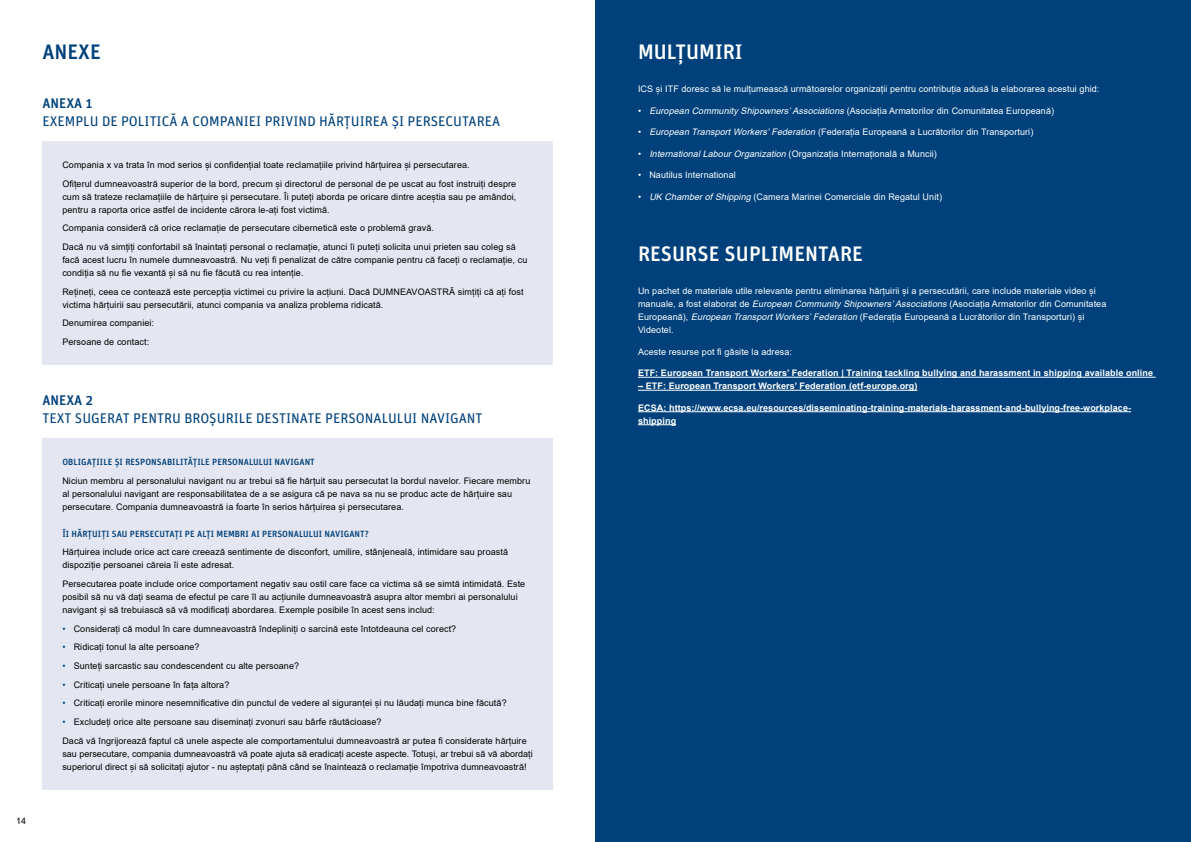
<style>
.page{position:relative;width:1191px;height:842px;background:#fff}
.page>*{position:absolute;margin:0;border:0;box-sizing:border-box;transform-origin:0 0}
.t1{font:500 21px "Unit Pro";color:#fff}
.t2{font:500 21px "Unit Pro";color:#00417b}
.t3{font:14px "Unit Pro";color:#00417b}
.t4{font:500 14px "Unit Pro";color:#00417b}
.t5{font:9px/13px "Arial";letter-spacing:.01em;color:#000}
.t6{font:9px/13px "Arial";letter-spacing:.01em;color:#fff}
.t7{font:700 9px/13px "Arial";letter-spacing:.01em;color:#fff}
.t8{font:500 9px "Unit Pro";letter-spacing:.01em;color:#00417b}
.s1{color:#00417b}
.s2{font-style:italic}
</style>
<div class="page">
<div style="left:595px;top:0;width:596px;height:842px;background:#00417b"></div>
<div style="left:43px;top:142px;width:510px;height:223px;background:#e4e7f1"></div>
<div style="left:43px;top:438px;width:510px;height:351px;background:#e4e7f1"></div>
<hr style="left:638px;top:377px;width:517px;height:1px;background:#fff">
<hr style="left:638px;top:390px;width:279px;height:1px;background:#fff">
<hr style="left:638px;top:411px;width:493px;height:1px;background:#fff">
<hr style="left:638px;top:424px;width:38px;height:1px;background:#fff">
<h1 class="t2" style="left:43px;top:37px;width:60px">ANEXE</h1>
<h2 class="t4" style="left:43px;top:94px;width:51px">ANEXA 1</h2>
<h2 class="t3" style="left:43px;top:112px;width:459px">EXEMPLU DE POLITICĂ A COMPANIEI PRIVIND HĂRȚUIREA ȘI PERSECUTAREA</h2>
<p class="t5" style="left:62px;top:156px;width:455px;line-height:18.7px">Compania x va trata în mod serios și confidențial toate reclamațiile privind hărțuirea și persecutarea.<br>Ofițerul dumneavoastră superior de la bord, precum și directorul de personal de pe uscat au fost instruiți despre</p>
<p class="t5" style="left:62px;top:190px;width:455px">cum să trateze reclamațiile de hărțuire și persecutare. Îi puteți aborda pe oricare dintre aceștia sau pe amândoi, pentru a raporta orice astfel de incidente cărora le-ați fost victimă.</p>
<p class="t5" style="left:62px;top:219px;width:455px;line-height:18.7px">Compania consideră că orice reclamație de persecutare cibernetică este o problemă gravă.<br>Dacă nu vă simțiți confortabil să înaintați personal o reclamație, atunci îi puteți solicita unui prieten sau coleg să</p>
<p class="t5" style="left:62px;top:253px;width:466px">facă acest lucru în numele dumneavoastră. Nu veți fi penalizat de către companie pentru că faceți o reclamație, cu condiția să nu fie vexantă și să nu fie făcută cu rea intenție.</p>
<p class="t5" style="left:62px;top:285px;width:462px">Rețineți, ceea ce contează este percepția victimei cu privire la acțiuni. Dacă DUMNEAVOASTRĂ simțiți că ați fost victima hărțuirii sau persecutării, atunci compania va analiza problema ridicată.</p>
<p class="t5" style="left:62px;top:314px;width:93px;line-height:18.7px">Denumirea companiei:<br>Persoane de contact:</p>
<h2 class="t4" style="left:43px;top:390px;width:52px">ANEXA 2</h2>
<h2 class="t3" style="left:43px;top:408px;width:441px">TEXT SUGERAT PENTRU BROȘURILE DESTINATE PERSONALULUI NAVIGANT</h2>
<p class="t8" style="left:62px;top:455px;width:254px">OBLIGAȚIILE ȘI RESPONSABILITĂȚILE PERSONALULUI NAVIGANT</p>
<p class="t5" style="left:62px;top:474px;width:469px">Niciun membru al personalului navigant nu ar trebui să fie hărțuit sau persecutat la bordul navelor. Fiecare membru al personalului navigant are responsabilitatea de a se asigura că pe nava sa nu se produc acte de hărțuire sau persecutare. Compania dumneavoastră ia foarte în serios hărțuirea și persecutarea.</p>
<p class="t8" style="left:62px;top:527px;width:308px">ÎI HĂRȚUIȚI SAU PERSECUTAȚI PE ALȚI MEMBRI AI PERSONALULUI NAVIGANT?</p>
<p class="t5" style="left:62px;top:546px;width:447px">Hărțuirea include orice act care creează sentimente de disconfort, umilire, stânjeneală, intimidare sau proastă dispoziție persoanei căreia îi este adresat.</p>
<p class="t5" style="left:62px;top:577px;width:464px">Persecutarea poate include orice comportament negativ sau ostil care face ca victima să se simtă intimidată. Este posibil să nu vă dați seama de efectul pe care îl au acțiunile dumneavoastră asupra altor membri ai personalului navigant și să trebuiască să vă modificați abordarea. Exemple posibile în acest sens includ:</p>
<p class="t5" style="left:62px;top:622px;width:395px"><span class="s1">•</span> Considerați că modul în care dumneavoastră îndepliniți o sarcină este întotdeauna cel corect?</p>
<p class="t5" style="left:62px;top:641px;width:139px"><span class="s1">•</span> Ridicați tonul la alte persoane?</p>
<p class="t5" style="left:62px;top:659px;width:238px"><span class="s1">•</span> Sunteți sarcastic sau condescendent cu alte persoane?</p>
<p class="t5" style="left:62px;top:678px;width:168px"><span class="s1">•</span> Criticați unele persoane în fața altora?</p>
<p class="t5" style="left:62px;top:697px;width:446px"><span class="s1">•</span> Criticați erorile minore nesemnificative din punctul de vedere al siguranței și nu lăudați munca bine făcută?</p>
<p class="t5" style="left:62px;top:712px;width:466px;line-height:18.7px"><span class="s1">•</span> Excludeți orice alte persoane sau diseminați zvonuri sau bârfe răutăcioase?<br>Dacă vă îngrijorează faptul că unele aspecte ale comportamentului dumneavoastră ar putea fi considerate hărțuire</p>
<p class="t5" style="left:62px;top:747px;width:472px">sau persecutare, compania dumneavoastră vă poate ajuta să eradicați aceste aspecte. Totuși, ar trebui să vă abordați superiorul direct și să solicitați ajutor - nu așteptați până când se înaintează o reclamație împotriva dumneavoastră!</p>
<p class="t5" style="left:16px;top:814px;width:12px">14</p>
<h1 class="t1" style="left:638px;top:37px;width:106px">MULȚUMIRI</h1>
<p class="t6" style="left:638px;top:82px;width:463px">ICS și ITF doresc să le mulțumească următoarelor organizații pentru contribuția adusă la elaborarea acestui ghid:</p>
<p class="t6" style="left:638px;top:104px;width:417px">• <span class="s2">European CommunityShipowners’Associations</span>(Asociația Armatorilor din Comunitatea Europeană)</p>
<p class="t6" style="left:638px;top:125px;width:397px">• <span class="s2">European TransportWorkers’Federation</span> (Federația Europeană a Lucrătorilor din Transporturi)</p>
<p class="t6" style="left:638px;top:147px;width:300px">• <span class="s2">InternationalLabourOrganization</span> (Organizația Internațională a Muncii)</p>
<p class="t6" style="left:638px;top:168px;width:99px">• Nautilus International</p>
<p class="t6" style="left:638px;top:190px;width:305px">• <span class="s2">UK ChamberofShipping</span> (Camera Marinei Comerciale din Regatul Unit)</p>
<h1 class="t1" style="left:638px;top:239px;width:226px">RESURSE SUPLIMENTARE</h1>
<p class="t6" style="left:638px;top:285px;width:470px">Un pachet de materiale utile relevante pentru eliminarea hărțuirii și a persecutării, care include materiale video și manuale, a fost elaborat de <span class="s2">European CommunityShipowners’Associations</span>(Asociația Armatorilor din Comunitatea Europeană), <span class="s2">European TransportWorkers’Federation</span> (Federația Europeană a Lucrătorilor din Transporturi) și Videotel.</p>
<p class="t6" style="left:638px;top:345px;width:155px">Aceste resurse pot fi găsite la adresa:</p>
<p class="t7" style="left:638px;top:367px;width:516px">ETF: European Transport Workers’ Federation | Training tackling bullying and harassment in shipping available online</p>
<p class="t7" style="left:638px;top:380px;width:281px">– ETF: European Transport Workers’ Federation (etf-europe.org)</p>
<p class="t7" style="left:638px;top:401px;width:494px">ECSA: https://www.ecsa.eu/resources/disseminating-training-materials-harassment-and-bullying-free-workplace&shy;shipping</p>
</div>
